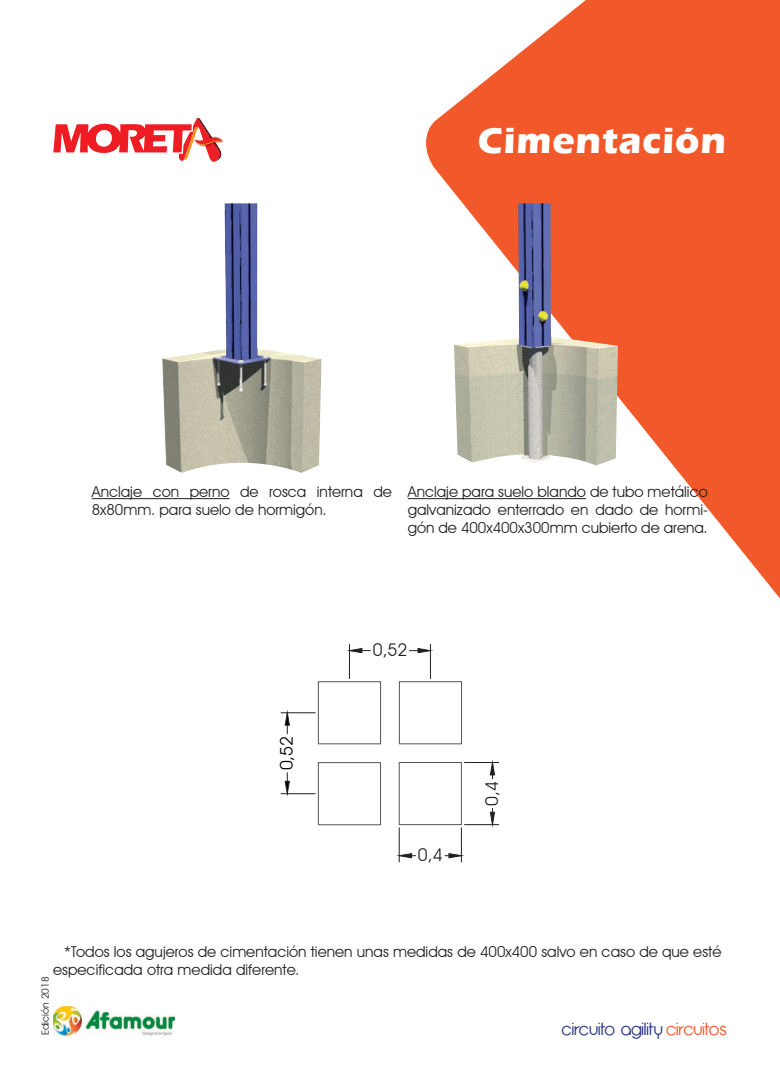
<style>
.page{position:relative;width:780px;height:1088px;background:#fff}
.page>*{position:absolute;margin:0;border:0;box-sizing:border-box;transform-origin:0 0}
.t1{font:700 37.5px "Eras ITC";letter-spacing:.025em;color:#fff}
.t2{font:17.5px "Opificio";color:#2b358a}
.t3{font:17.5px "Avant Garde IT Cby BT";color:#231f20}
.t4{font:17.5px "Avant Garde IT Cby BT";color:#000}
.t5{font:15px/18px "Avant Garde IT Cby BT";color:#231f20}
.t6{font:10px "Avant Garde IT Cby BT";color:#231f20}
.s1{color:#f1592a}
</style>
<div class="page">
<svg style="left:421px;top:0;width:359px;height:599px"></svg>
<img style="left:221px;top:138px;width:3px;height:6px">
<svg style="left:53px;top:118px;width:168px;height:44px"></svg>
<div style="left:49px;top:153px;width:129px;height:13px;background:#fff"></div>
<img style="left:454px;top:203px;width:164px;height:262px">
<img style="left:162px;top:203px;width:159px;height:270px">
<hr style="left:92px;top:498px;width:137px;height:1px;background:#231f20">
<hr style="left:407px;top:498px;width:179px;height:1px;background:#231f20">
<div style="left:318px;top:762px;width:62px;height:63px;border:1px solid #545454"></div>
<div style="left:318px;top:681px;width:62px;height:63px;border:1px solid #545454"></div>
<div style="left:399px;top:681px;width:62px;height:63px;border:1px solid #545454"></div>
<div style="left:399px;top:762px;width:62px;height:63px;border:1px solid #545454"></div>
<hr style="left:281px;top:793px;width:34px;height:1px;background:#231f20">
<hr style="left:281px;top:712px;width:34px;height:1px;background:#231f20">
<svg style="left:284px;top:773px;width:6px;height:21px"></svg>
<svg style="left:284px;top:712px;width:6px;height:22px"></svg>
<hr style="left:349px;top:644px;width:1px;height:34px;background:#231f20">
<hr style="left:430px;top:644px;width:1px;height:34px;background:#231f20">
<svg style="left:350px;top:648px;width:20px;height:5px"></svg>
<svg style="left:409px;top:648px;width:21px;height:5px"></svg>
<hr style="left:464px;top:762px;width:34px;height:1px;background:#231f20">
<hr style="left:464px;top:824px;width:34px;height:1px;background:#231f20">
<svg style="left:489px;top:763px;width:6px;height:16px"></svg>
<svg style="left:489px;top:808px;width:6px;height:17px"></svg>
<hr style="left:461px;top:828px;width:1px;height:34px;background:#231f20">
<hr style="left:399px;top:828px;width:1px;height:34px;background:#231f20">
<svg style="left:445px;top:853px;width:17px;height:5px"></svg>
<svg style="left:398px;top:853px;width:17px;height:5px"></svg>
<img style="left:53px;top:1006px;width:122px;height:29px">
<h1 class="t1" style="left:477px;top:119px;width:250px">Cimentación</h1>
<p class="t5" style="left:92px;top:483px;width:301px">Anclaje con perno de rosca interna de<br>8x80mm. para suelo de hormigón.</p>
<p class="t5" style="left:407px;top:483px;width:301px;text-align:justify">Anclaje para suelo blando de tubo metálico galvanizado enterrado en dado de hormi&shy;gón de 400x400x300mm cubierto de arena.</p>
<p class="t4" style="left:276px;top:770px;width:36px;rotate:-90deg">0,52</p>
<p class="t3" style="left:373px;top:639px;width:36px">0,52</p>
<p class="t3" style="left:418px;top:844px;width:26px">0,4</p>
<p class="t3" style="left:481px;top:806px;width:26px;rotate:-90deg">0,4</p>
<p class="t5" style="left:53px;top:942px;width:669px;text-indent:11px">*Todos los agujeros de cimentación tienen unas medidas de 400x400 salvo en caso de que esté especificada otra medida diferente.</p>
<p class="t6" style="left:39px;top:1035px;width:60px;rotate:-90deg">Edición 2018</p>
<p class="t2" style="left:561px;top:1019px;width:167px">circuito agility <span class="s1">circuitos</span></p>
</div>
